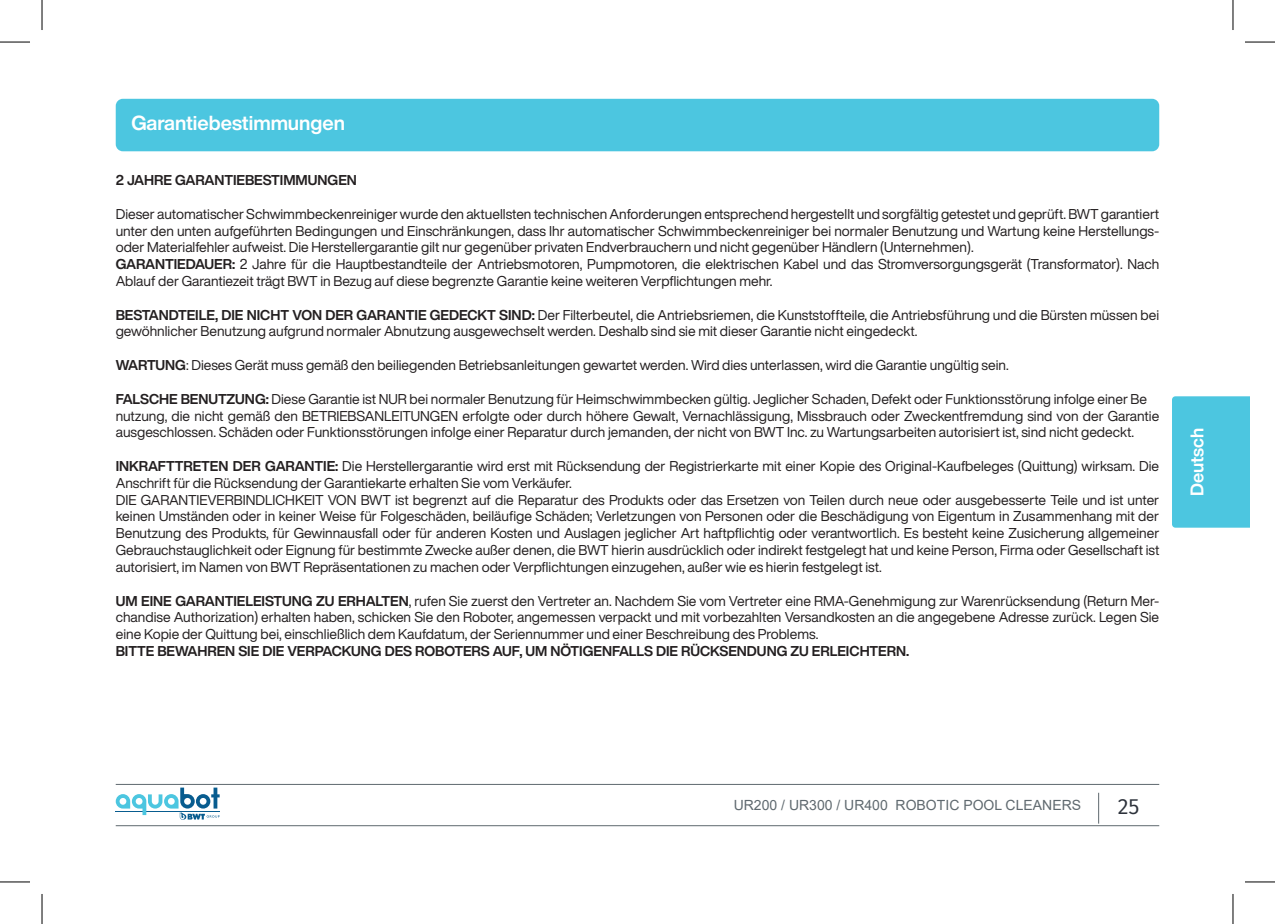
<style>
.page{position:relative;width:1275px;height:924px;background:#fff}
.page>*{position:absolute;margin:0;border:0;box-sizing:border-box;transform-origin:0 0}
.t1{font:22px "Fira Sans";color:#2d323b}
.t2{font:700 20px "Helvetica Now Display";color:#fff}
.t3{font:700 18px "Helvetica Now Display";color:#fff}
.t4{font:14px/16.8px "Helvetica Now Display";color:#231f20}
.t5{font:700 14px "Helvetica Now Display";color:#231f20}
.t6{font:14px "Arial";color:#5f696f}
.s1{font-weight:700}
</style>
<div class="page">
<div style="left:1172px;top:396px;width:78px;height:131px;background:#4cc6e0"></div>
<div style="left:1187px;top:416px;width:22px;height:91px;background:#4cc6e0"></div>
<hr style="left:116px;top:824px;width:1043px;height:1px;background:#5f696f">
<hr style="left:116px;top:783px;width:1043px;height:1px;background:#5f696f">
<hr style="left:1098px;top:792px;width:1px;height:31px;background:#5f696f">
<svg style="left:116px;top:787px;width:104px;height:32px"></svg>
<div style="left:116px;top:99px;width:1043px;height:52px;background:#4cc6e0;border-radius:7px"></div>
<hr style="left:0;top:42px;width:30px;height:1px;background:#000">
<hr style="left:1245px;top:42px;width:30px;height:1px;background:#000">
<hr style="left:0;top:881px;width:30px;height:1px;background:#000">
<hr style="left:1245px;top:881px;width:30px;height:1px;background:#000">
<hr style="left:42px;top:0;width:1px;height:30px;background:#000">
<hr style="left:42px;top:893px;width:1px;height:30px;background:#000">
<hr style="left:1232px;top:0;width:1px;height:30px;background:#000">
<hr style="left:1232px;top:893px;width:1px;height:30px;background:#000">
<p class="t2" style="left:131px;top:108px;width:215px">Garantiebestimmungen</p>
<p class="t5" style="left:116px;top:170px;width:243px">2 JAHRE GARANTIEBESTIMMUNGEN</p>
<p class="t4" style="left:116px;top:205px;width:1045px;text-align:justify">Dieser automatischer Schwimmbeckenreiniger wurde den aktuellsten technischen Anforderungen entsprechend hergestellt und sorgfältig getestet und geprüft. BWT garantiert unter den unten aufgeführten Bedingungen und Einschränkungen, dass Ihr automatischer Schwimmbeckenreiniger bei normaler Benutzung und Wartung keine Herstellungs&shy;oder Materialfehler aufweist. Die Herstellergarantie gilt nur gegenüber privaten Endverbrauchern und nicht gegenüber Händlern (Unternehmen).</p>
<p class="t4" style="left:116px;top:255px;width:1045px"><span class="s1">GARANTIEDAUER:</span> 2 Jahre für die Hauptbestandteile der Antriebsmotoren, Pumpmotoren, die elektrischen Kabel und das Stromversorgungsgerät (Transformator). Nach<br>Ablauf der Garantiezeit trägt BWT in Bezug auf diese begrenzte Garantie keine weiteren Verpflichtungen mehr.</p>
<p class="t4" style="left:116px;top:306px;width:1045px"><span class="s1">BESTANDTEILE, DIE NICHT VON DER GARANTIE GEDECKT SIND:</span> Der Filterbeutel, die Antriebsriemen, die Kunststoffteile, die Antriebsführung und die Bürsten müssen bei gewöhnlicher Benutzung aufgrund normaler Abnutzung ausgewechselt werden. Deshalb sind sie mit dieser Garantie nicht eingedeckt.</p>
<p class="t4" style="left:116px;top:356px;width:894px"><span class="s1">WARTUNG</span>: Dieses Gerät muss gemäß den beiliegenden Betriebsanleitungen gewartet werden. Wird dies unterlassen, wird die Garantie ungültig sein.</p>
<p class="t4" style="left:116px;top:390px;width:1033px"><span class="s1">FALSCHE BENUTZUNG:</span> Diese Garantie ist NUR bei normaler Benutzung für Heimschwimmbecken gültig. Jeglicher Schaden, Defekt oder Funktionsstörung infolge einer Be</p>
<p class="t4" style="left:116px;top:407px;width:1045px">nutzung, die nicht gemäß den BETRIEBSANLEITUNGEN erfolgte oder durch höhere Gewalt, Vernachlässigung, Missbrauch oder Zweckentfremdung sind von der Garantie ausgeschlossen. Schäden oder Funktionsstörungen infolge einer Reparatur durch jemanden, der nicht von BWT Inc. zu Wartungsarbeiten autorisiert ist, sind nicht gedeckt.</p>
<p class="t4" style="left:116px;top:457px;width:1045px"><span class="s1">INKRAFTTRETEN DER GARANTIE:</span> Die Herstellergarantie wird erst mit Rücksendung der Registrierkarte mit einer Kopie des Original-Kaufbeleges (Quittung) wirksam. Die<br>Anschrift für die Rücksendung der Garantiekarte erhalten Sie vom Verkäufer.</p>
<p class="t4" style="left:116px;top:491px;width:1045px;text-align:justify">DIE GARANTIEVERBINDLICHKEIT VON BWT ist begrenzt auf die Reparatur des Produkts oder das Ersetzen von Teilen durch neue oder ausgebesserte Teile und ist unter keinen Umständen oder in keiner Weise für Folgeschäden, beiläufige Schäden; Verletzungen von Personen oder die Beschädigung von Eigentum in Zusammenhang mit der Benutzung des Produkts, für Gewinnausfall oder für anderen Kosten und Auslagen jeglicher Art haftpflichtig oder verantwortlich. Es besteht keine Zusicherung allgemeiner Gebrauchstauglichkeit oder Eignung für bestimmte Zwecke außer denen, die BWT hierin ausdrücklich oder indirekt festgelegt hat und keine Person, Firma oder Gesellschaft ist autorisiert, im Namen von BWT Repräsentationen zu machen oder Verpflichtungen einzugehen, außer wie es hierin festgelegt ist.</p>
<p class="t4" style="left:116px;top:591px;width:1045px;text-align:justify"><span class="s1">UM EINE GARANTIELEISTUNG ZU ERHALTEN</span>, rufen Sie zuerst den Vertreter an. Nachdem Sie vom Vertreter eine RMA-Genehmigung zur Warenrücksendung (Return Mer&shy;chandise Authorization) erhalten haben, schicken Sie den Roboter, angemessen verpackt und mit vorbezahlten Versandkosten an die angegebene Adresse zurück. Legen Sie eine Kopie der Quittung bei, einschließlich dem Kaufdatum, der Seriennummer und einer Beschreibung des Problems.</p>
<p class="t5" style="left:116px;top:641px;width:795px">BITTE BEWAHREN SIE DIE VERPACKUNG DES ROBOTERS AUF, UM NÖTIGENFALLS DIE RÜCKSENDUNG ZU ERLEICHTERN.</p>
<p class="t3" style="left:1184px;top:496px;width:70px;rotate:-90deg">Deutsch</p>
<p class="t6" style="left:733px;top:795px;width:349px">UR200 / UR300 / UR400 ROBOTIC POOL CLEANERS</p>
<h1 class="t1" style="left:1117px;top:789px;width:23px">25</h1>
</div>
